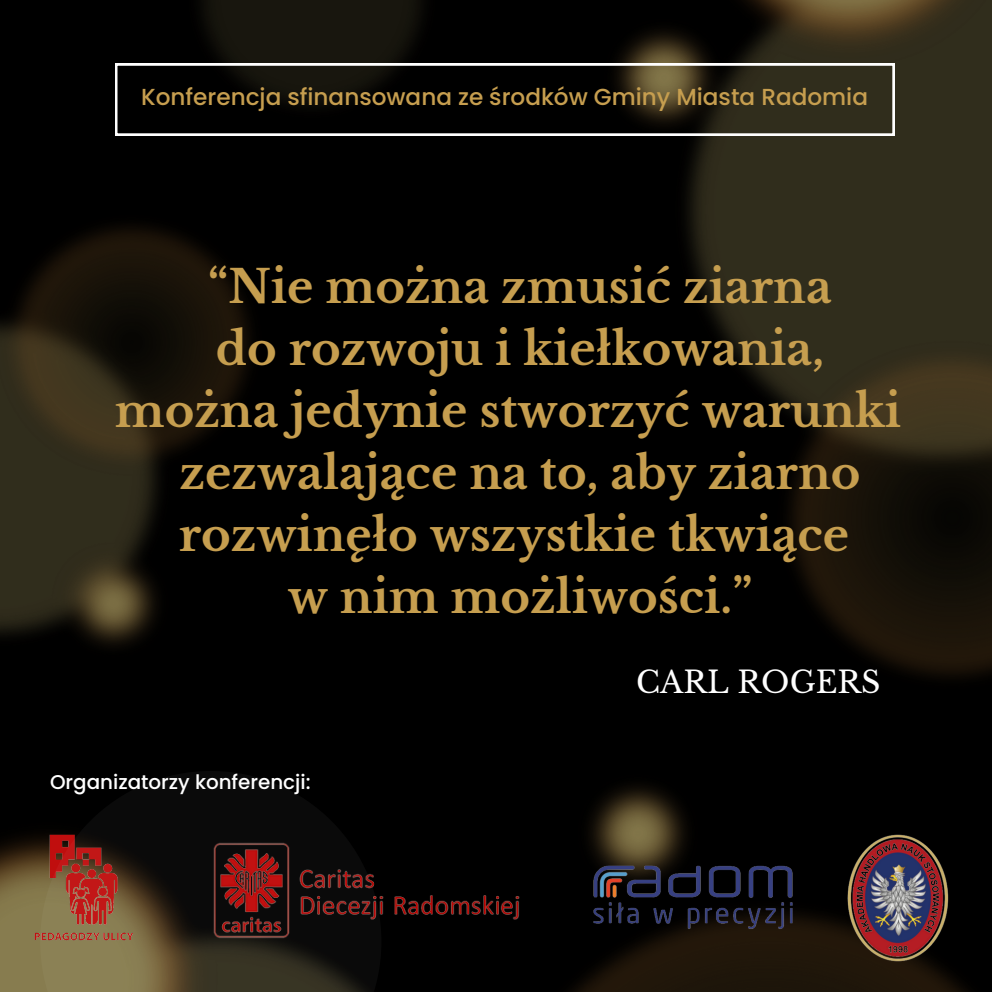
<style>
.page{position:relative;width:992px;height:992px;background:#fff}
.page>*{position:absolute;margin:0;border:0;box-sizing:border-box;transform-origin:0 0}
.t1{font:700 45px/62px "Libre Baskerville";color:#c69e4f;text-align:center}
.t2{font:30px "Libre Baskerville";color:#fff}
.t3{font:500 23.25px "Poppins";color:#c69e4f}
.t4{font:500 20px "Poppins";color:#fff}
</style>
<div class="page">
<img style="left:0;top:0;width:992px;height:992px">
<svg style="left:116px;top:64px;width:778px;height:71px;background:#1f1d17"></svg>
<img style="left:381px;top:840px;width:156px;height:101px">
<img style="left:562px;top:833px;width:261px;height:122px">
<img style="left:13px;top:816px;width:27px;height:143px">
<img style="left:847px;top:833px;width:102px;height:130px">
<svg style="left:40px;top:771px;width:341px;height:221px;background:#332219"></svg>
<p class="t3" style="left:141px;top:81px;width:728px">Konferencja sfinansowana ze środków Gminy Miasta Radomia</p>
<p class="t1" style="left:208px;top:256px;width:625px">“Nie można zmusić ziarna</p>
<p class="t1" style="left:216px;top:318px;width:610px">do rozwoju i kiełkowania,</p>
<p class="t1" style="left:115px;top:380px;width:788px">można jedynie stworzyć warunki zezwalające na to, aby ziarno rozwinęło wszystkie tkwiące</p>
<p class="t1" style="left:288px;top:566px;width:466px">w nim możliwości.”</p>
<p class="t4" style="left:50px;top:768px;width:262px">Organizatorzy konferencji:</p>
<p class="t2" style="left:636px;top:664px;width:246px">CARL ROGERS</p>
</div>
